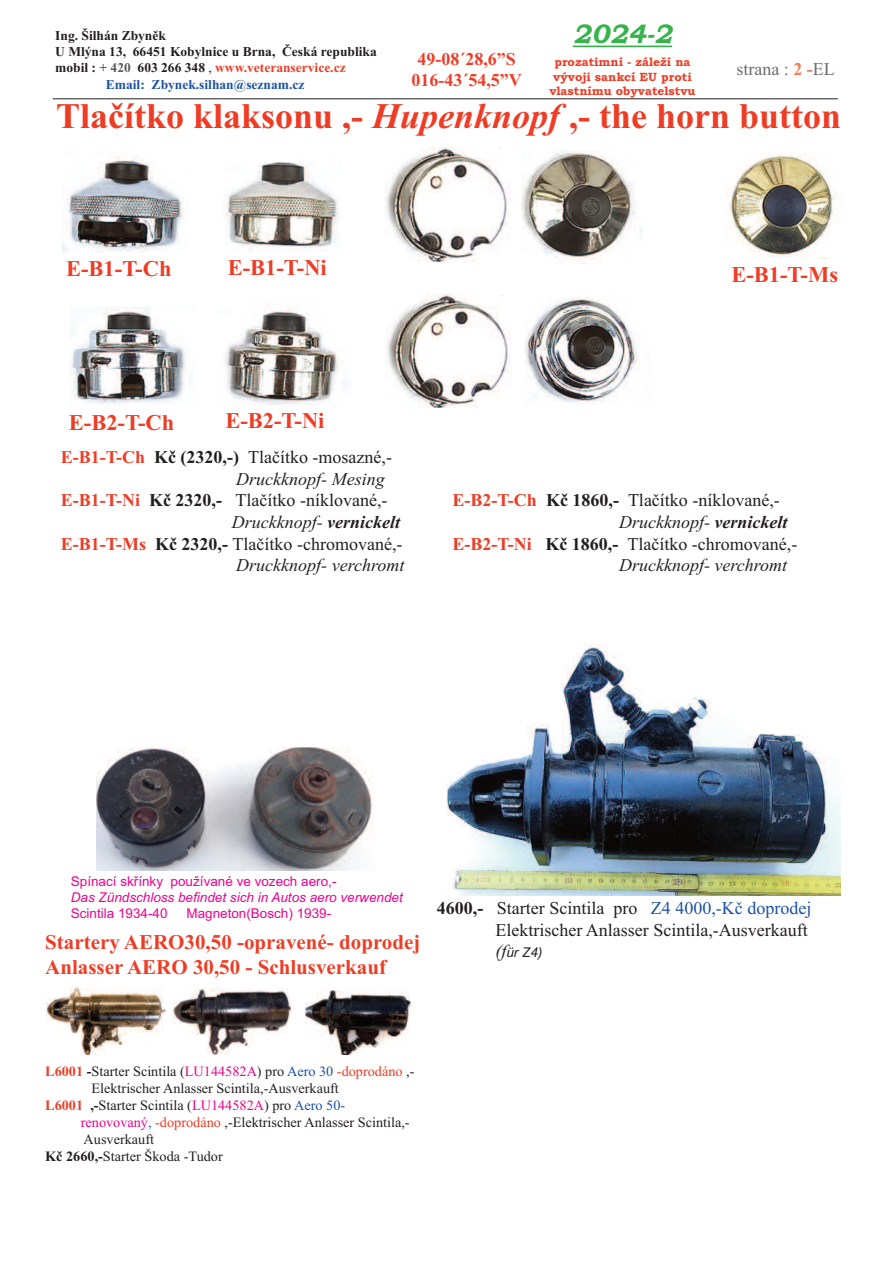
<style>
.page{position:relative;width:893px;height:1263px;background:#fff}
.page>*{position:absolute;margin:0;border:0;box-sizing:border-box;transform-origin:0 0}
.t1{font:700 36px "Times New Roman";color:#ef3c25}
.t2{font:italic 700 27px "Bookman Old Style";color:#36b44b}
.t3{font:700 22.5px "Times New Roman";color:#ef3c25}
.t4{font:700 21px/25.2px "Times New Roman";color:#ef3c25}
.t5{font:18px/21.6px "Times New Roman";color:#231f20;text-align:right}
.t6{font:italic 18px "Times New Roman";color:#231f20}
.t7{font:700 18px/21.6px "Times New Roman";color:#ef3c25;text-align:center}
.t8{font:18px "Times New Roman";color:#6c6d70}
.t9{font:14.25px "Times New Roman";color:#231f20}
.t10{font:13.5px "Arial";color:#ed028c}
.t11{font:700 13.5px "Times New Roman";color:#231f20}
.t12{font:italic 13.5px "Arial";color:#ed028c}
.t13{font:700 13.5px "Times New Roman";color:#ef3c25}
.t14{font:700 13.5px "Times New Roman";color:#1c52a4}
.t15{font:italic 13.5px "Arial";color:#231f20}
.t16{font:700 12px/14.4px "Bookman Old Style";color:#ef3c25;text-align:center}
.s1{color:#231f20}
.s2{color:#57585a}
.s3{font-weight:400;color:#231f20}
.s4{font-weight:700;color:#f47c56}
.s5{font-style:italic}
.s6{font-weight:700;color:#ef3c25}
.s7{font-weight:700}
.s8{color:#1c52a4}
.s9{font-family:"Times New Roman";font-size:18px}
.s10{color:#ed028c}
.s11{color:#ef3c25}
</style>
<div class="page">
<hr style="left:53px;top:98px;width:785px;height:1px;background:#231f20">
<img style="left:96px;top:747px;width:277px;height:123px">
<img style="left:306px;top:990px;width:106px;height:65px">
<img style="left:173px;top:989px;width:118px;height:66px">
<img style="left:47px;top:987px;width:118px;height:68px">
<img style="left:63px;top:155px;width:122px;height:98px">
<img style="left:223px;top:162px;width:118px;height:90px">
<img style="left:385px;top:148px;width:124px;height:113px">
<img style="left:525px;top:298px;width:114px;height:104px">
<img style="left:727px;top:153px;width:109px;height:106px">
<img style="left:522px;top:150px;width:120px;height:113px">
<img style="left:69px;top:307px;width:117px;height:100px">
<img style="left:225px;top:304px;width:120px;height:102px">
<img style="left:386px;top:294px;width:124px;height:113px">
<img style="left:446px;top:644px;width:395px;height:252px">
<hr style="left:573px;top:46px;width:99px;height:1px;background:#36b44b">
<p class="t11" style="left:55px;top:27px;width:112px">Ing. Šilhán Zbyněk</p>
<p class="t11" style="left:55px;top:44px;width:323px">U Mlýna 13, 66451 Kobylnice u Brna, Česká republika</p>
<p class="t13" style="left:55px;top:60px;width:292px"><span class="s1">mobil :</span> <span class="s2">+ 420</span> <span class="s1">603 266 348</span> <span class="s3">,</span> www.veteranservice.cz</p>
<p class="t14" style="left:106px;top:76px;width:200px">Email: Zbynek.silhan@seznam.cz</p>
<p class="t7" style="left:411px;top:48px;width:112px">49-08´28,6”S<br>016-43´54,5”V</p>
<h2 class="t2" style="left:573px;top:18px;width:101px">2024-2</h2>
<p class="t16" style="left:549px;top:55px;width:148px">prozatimní - záleží na vývoji sankcí EU proti vlastnímu obyvatelstvu</p>
<p class="t8" style="left:736px;top:58px;width:100px">strana : <span class="s4">2 -</span>EL</p>
<h1 class="t1" style="left:56px;top:94px;width:787px">Tlačítko klaksonu ,- <span class="s5">Hupenknopf</span> ,- the horn button</h1>
<p class="t3" style="left:66px;top:255px;width:107px">E-B1-T-Ch</p>
<p class="t3" style="left:228px;top:254px;width:101px">E-B1-T-Ni</p>
<p class="t3" style="left:731px;top:261px;width:108px">E-B1-T-Ms</p>
<p class="t3" style="left:225px;top:407px;width:101px">E-B2-T-Ni</p>
<p class="t3" style="left:69px;top:409px;width:107px">E-B2-T-Ch</p>
<p class="t5" style="left:61px;top:446px;width:333px"><span class="s6">E-B1-T-Ch</span> <span class="s7">Kč (2320,-)</span> Tlačítko -mosazné,-</p>
<p class="t6" style="left:236px;top:468px;width:150px">Druckknopf- Mesing</p>
<p class="t5" style="left:61px;top:489px;width:328px"><span class="s6">E-B1-T-Ni</span> <span class="s7">Kč 2320,-</span> Tlačítko -níklované,-</p>
<p class="t6" style="left:232px;top:511px;width:170px">Druckknopf- <span class="s7">vernickelt</span></p>
<p class="t5" style="left:61px;top:533px;width:343px"><span class="s6">E-B1-T-Ms</span> <span class="s7">Kč 2320,-</span> Tlačítko -chromované,-</p>
<p class="t6" style="left:236px;top:554px;width:170px">Druckknopf- verchromt</p>
<p class="t5" style="left:453px;top:489px;width:329px"><span class="s6">E-B2-T-Ch</span> <span class="s7">Kč 1860,-</span> Tlačítko -níklované,-</p>
<p class="t6" style="left:619px;top:511px;width:170px">Druckknopf- <span class="s7">vernickelt</span></p>
<p class="t5" style="left:453px;top:533px;width:346px"><span class="s6">E-B2-T-Ni</span> <span class="s7">Kč 1860,-</span> Tlačítko -chromované,-</p>
<p class="t6" style="left:619px;top:554px;width:170px">Druckknopf- verchromt</p>
<p class="t10" style="left:71px;top:873px;width:267px">Spínací skřínky používané ve vozech aero,-</p>
<p class="t12" style="left:71px;top:889px;width:333px">Das Zündschloss befindet sich in Autos aero verwendet</p>
<p class="t10" style="left:71px;top:905px;width:98px">Scintila 1934-40</p>
<p class="t10" style="left:186px;top:905px;width:146px">Magneton(Bosch) 1939-</p>
<p class="t4" style="left:45px;top:929px;width:377px">Startery AERO30,50 -opravené- doprodej<br>Anlasser AERO 30,50 - Schlusverkauf</p>
<p class="t5" style="left:437px;top:897px;width:376px"><span class="s7">4600,-</span> Starter Scintila pro <span class="s8">Z4 4000,-Kč doprodej<br></span>Elektrischer Anlasser Scintila,-Ausverkauft</p>
<p class="t15" style="left:495px;top:945px;width:48px"><span class="s9">(f</span>ür Z4)</p>
<p class="t9" style="left:45px;top:1062px;width:371px"><span class="s6">L6001</span> <span class="s7">-</span>Starter Scintila (<span class="s10">LU144582A</span>) pro <span class="s8">Aero 30</span> <span class="s11">-doprodáno</span> ,-</p>
<p class="t9" style="left:92px;top:1079px;width:249px">Elektrischer Anlasser Scintila,-Ausverkauft</p>
<p class="t9" style="left:45px;top:1096px;width:301px"><span class="s6">L6001</span> <span class="s7">,-</span>Starter Scintila (<span class="s10">LU144582A</span>) pro <span class="s8">Aero 50-</span></p>
<p class="t9" style="left:81px;top:1114px;width:330px"><span class="s10">renovovaný</span><span class="s8">,</span> <span class="s11">-doprodáno</span> ,-Elektrischer Anlasser Scintila,-</p>
<p class="t9" style="left:84px;top:1131px;width:72px">Ausverkauft</p>
<p class="t9" style="left:45px;top:1148px;width:179px"><span class="s7">Kč 2660,-</span>Starter Škoda -Tudor</p>
</div>
